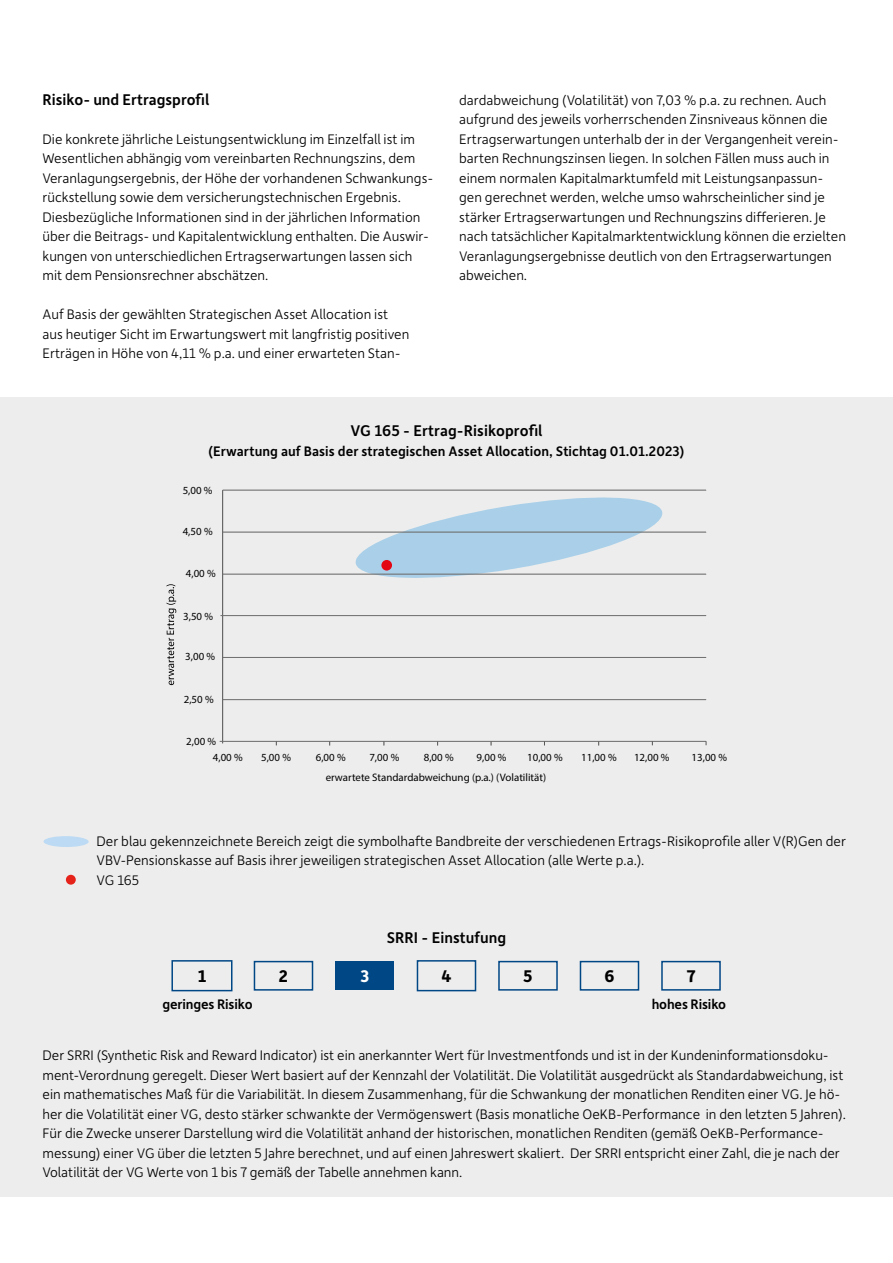
<style>
.page{position:relative;width:893px;height:1263px;background:#fff}
.page>*{position:absolute;margin:0;border:0;box-sizing:border-box;transform-origin:0 0}
.t1{font:700 18px "Depot New";color:#000}
.t2{font:700 18px "Depot New";color:#fff}
.t3{font:500 16.5px "Depot New";letter-spacing:.005em;color:#000}
.t4{font:300 14.7px/19.5px "Depot New";color:#000}
.t5{font:500 14.7px "Depot New";letter-spacing:.005em;color:#000}
.t6{font:10.95px/15.9px "Myriad Pro";color:#000}
</style>
<div class="page">
<div style="left:0;top:397px;width:893px;height:800px;background:#ededed"></div>
<svg style="left:356px;top:497px;width:306px;height:81px"></svg>
<hr style="left:222px;top:490px;width:1px;height:253px;background:#575756">
<hr style="left:223px;top:490px;width:483px;height:1px;background:#706f6f">
<hr style="left:223px;top:574px;width:483px;height:1px;background:#706f6f">
<hr style="left:223px;top:657px;width:483px;height:1px;background:#706f6f">
<hr style="left:220px;top:741px;width:486px;height:1px;background:#706f6f">
<hr style="left:223px;top:532px;width:483px;height:1px;background:#706f6f">
<hr style="left:221px;top:615px;width:485px;height:1px;background:#706f6f">
<hr style="left:223px;top:699px;width:483px;height:1px;background:#706f6f">
<svg style="left:166px;top:584px;width:10px;height:101px"></svg>
<div style="left:381px;top:560px;width:11px;height:10px;background:#e30613;border-radius:50%"></div>
<div style="left:254px;top:961px;width:59px;height:29px;border:2px solid #004786"></div>
<div style="left:336px;top:961px;width:58px;height:29px;background:#004786"></div>
<div style="left:417px;top:960px;width:59px;height:31px;border:2px solid #004786"></div>
<div style="left:498px;top:961px;width:60px;height:29px;border:2px solid #004786"></div>
<div style="left:580px;top:961px;width:59px;height:29px;border:2px solid #004786"></div>
<div style="left:171px;top:960px;width:61px;height:31px;border:2px solid #004786"></div>
<div style="left:661px;top:961px;width:60px;height:29px;border:2px solid #004786"></div>
<svg style="left:43px;top:836px;width:46px;height:11px"></svg>
<div style="left:66px;top:875px;width:10px;height:10px;background:#e5231b;border-radius:50%"></div>
<p class="t3" style="left:43px;top:88px;width:168px">Risiko- und Ertragsprofil</p>
<p class="t4" style="left:43px;top:128px;width:392px">Die konkrete jährliche Leistungsentwicklung im Einzelfall ist im Wesentlichen abhängig vom vereinbarten Rechnungszins, dem Veranlagungsergebnis, der Höhe der vorhandenen Schwankungs&shy;rückstellung sowie dem versicherungstechnischen Ergebnis.<br>Diesbezügliche Informationen sind in der jährlichen Information über die Beitrags- und Kapitalentwicklung enthalten. Die Auswir&shy;kungen von unterschiedlichen Ertragserwartungen lassen sich mit dem Pensionsrechner abschätzen.</p>
<p class="t4" style="left:43px;top:304px;width:368px">Auf Basis der gewählten Strategischen Asset Allocation ist aus heutiger Sicht im Erwartungswert mit langfristig positiven<br>Erträgen in Höhe von 4,11 % p.a. und einer erwarteten Stan-</p>
<p class="t4" style="left:459px;top:89px;width:388px">dardabweichung (Volatilität) von 7,03 % p.a. zu rechnen. Auch aufgrund des jeweils vorherrschenden Zinsniveaus können die Ertragserwartungen unterhalb der in der Vergangenheit verein&shy;barten Rechnungszinsen liegen. In solchen Fällen muss auch in einem normalen Kapitalmarktumfeld mit Leistungsanpassun&shy;gen gerechnet werden, welche umso wahrscheinlicher sind je stärker Ertragserwartungen und Rechnungszins differieren. Je nach tatsächlicher Kapitalmarktentwicklung können die erzielten Veranlagungsergebnisse deutlich von den Ertragserwartungen abweichen.</p>
<p class="t3" style="left:350px;top:420px;width:193px">VG 165 - Ertrag-Risikoprofil</p>
<p class="t5" style="left:208px;top:441px;width:478px">(Erwartung auf Basis der strategischen Asset Allocation, Stichtag 01.01.2023)</p>
<p class="t6" style="left:183px;top:483px;width:31px">5,00 %</p>
<p class="t6" style="left:183px;top:524px;width:31px">4,50 %</p>
<p class="t6" style="left:186px;top:565px;width:31px">4,00 %</p>
<p class="t6" style="left:183px;top:608px;width:31px">3,50 %</p>
<p class="t6" style="left:185px;top:648px;width:31px">3,00 %</p>
<p class="t6" style="left:184px;top:691px;width:31px">2,50 %</p>
<p class="t6" style="left:213px;top:733px;width:31px;text-indent:-27px">2,00 %<br>4,00 %</p>
<p class="t6" style="left:261px;top:749px;width:31px">5,00 %</p>
<p class="t6" style="left:316px;top:749px;width:31px">6,00 %</p>
<p class="t6" style="left:369px;top:749px;width:31px">7,00 %</p>
<p class="t6" style="left:424px;top:749px;width:31px">8,00 %</p>
<p class="t6" style="left:477px;top:749px;width:31px">9,00 %</p>
<p class="t6" style="left:527px;top:749px;width:37px">10,00 %</p>
<p class="t6" style="left:581px;top:749px;width:37px">11,00 %</p>
<p class="t6" style="left:326px;top:769px;width:222px">erwartete Standardabweichung (p.a.) (Volatilität)</p>
<p class="t6" style="left:634px;top:749px;width:37px">12,00 %</p>
<p class="t6" style="left:692px;top:749px;width:37px">13,00 %</p>
<p class="t4" style="left:97px;top:830px;width:751px">Der blau gekennzeichnete Bereich zeigt die symbolhafte Bandbreite der verschiedenen Ertrags-Risikoprofile aller V(R)Gen der<br>VBV-Pensionskasse auf Basis ihrer jeweiligen strategischen Asset Allocation (alle Werte p.a.).<br>VG 165</p>
<p class="t3" style="left:387px;top:927px;width:121px">SRRI - Einstufung</p>
<p class="t1" style="left:198px;top:964px;width:10px">1</p>
<p class="t1" style="left:279px;top:964px;width:11px">2</p>
<p class="t2" style="left:360px;top:964px;width:11px">3</p>
<p class="t1" style="left:441px;top:964px;width:12px">4</p>
<p class="t1" style="left:523px;top:964px;width:11px">5</p>
<p class="t1" style="left:604px;top:964px;width:12px">6</p>
<p class="t1" style="left:687px;top:964px;width:10px">7</p>
<p class="t5" style="left:652px;top:994px;width:76px">hohes Risiko</p>
<p class="t5" style="left:162px;top:994px;width:92px">geringes Risiko</p>
<p class="t4" style="left:43px;top:1045px;width:805px">Der SRRI (Synthetic Risk and Reward Indicator) ist ein anerkannter Wert für Investmentfonds und ist in der Kundeninformationsdoku&shy;ment-Verordnung geregelt. Dieser Wert basiert auf der Kennzahl der Volatilität. Die Volatilität ausgedrückt als Standardabweichung, ist ein mathematisches Maß für die Variabilität. In diesem Zusammenhang, für die Schwankung der monatlichen Renditen einer VG. Je hö&shy;her die Volatilität einer VG, desto stärker schwankte der Vermögenswert (Basis monatliche OeKB-Performance in den letzten 5 Jahren).<br>Für die Zwecke unserer Darstellung wird die Volatilität anhand der historischen, monatlichen Renditen (gemäß OeKB-Performance&shy;messung) einer VG über die letzten 5 Jahre berechnet, und auf einen Jahreswert skaliert. Der SRRI entspricht einer Zahl, die je nach der Volatilität der VG Werte von 1 bis 7 gemäß der Tabelle annehmen kann.</p>
</div>
